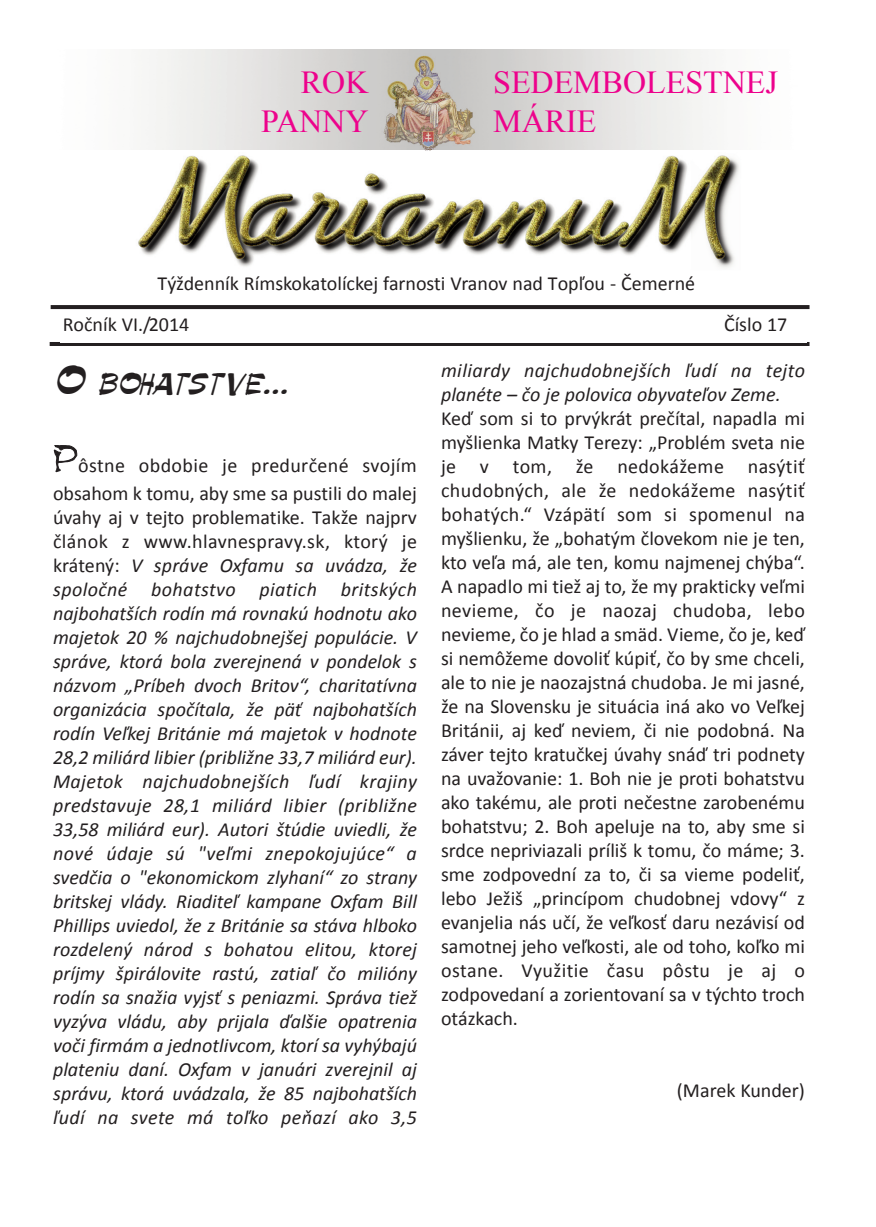
<style>
.page{position:relative;width:876px;height:1227px;background:#fff}
.page>*{position:absolute;margin:0;border:0;box-sizing:border-box;transform-origin:0 0}
.t1{font:36px "Palette";color:#231f20}
.t2{font:32px/38.4px "Times New Roman";color:#ed028c;text-align:right}
.t3{font:20px/24px "Calibri";color:#231f20}
.t4{font:italic 20px/24px "Calibri";color:#231f20;text-align:justify}
.s1{font-family:"Bard";font-size:32px}
.s2{font-style:normal}
</style>
<div class="page">
<img style="left:138px;top:155px;width:601px;height:113px">
<svg style="left:50px;top:342px;width:759px;height:4px;fill:#231f20"></svg>
<svg style="left:51px;top:305px;width:758px;height:4px;fill:#231f20"></svg>
<img style="left:381px;top:53px;width:95px;height:98px">
<h2 class="t2" style="left:261px;top:63px;width:109px">ROK<br>PANNY</h2>
<h2 class="t2" style="left:493px;top:63px;width:286px;text-align:left">SEDEMBOLESTNEJ<br>MÁRIE</h2>
<p class="t3" style="left:63px;top:265px;width:633px;line-height:40.6px;text-indent:95px">Týždenník Rímskokatolíckej farnosti Vranov nad Topľou - Čemerné<br>Ročník VI./2014</p>
<p class="t3" style="left:723px;top:314px;width:65px">Číslo 17</p>
<h1 class="t1" style="left:53px;top:358px;width:237px">O BOHATSTVE...</h1>
<p class="t3" style="left:53px;top:453px;width:365px;line-height:27.6px"><span class="s1">P</span>ôstne obdobie je predurčené svojím obsahom k tomu, aby sme sa pustili do malej</p>
<p class="t4" style="left:53px;top:506px;width:365px"><span class="s2">úvahy aj v tejto problematike. Takže najprv článok z www.hlavnespravy.sk, ktorý je krátený:</span> V správe Oxfamu sa uvádza, že spoločné bohatstvo piatich britských najbohatších rodín má rovnakú hodnotu ako majetok 20 % najchudobnejšej populácie. V správe, ktorá bola zverejnená v pondelok s názvom „Príbeh dvoch Britov“, charitatívna organizácia spočítala, že päť najbohatších rodín Veľkej Británie má majetok v hodnote 28,2 miliárd libier (približne 33,7 miliárd eur).<br>Majetok najchudobnejších ľudí krajiny predstavuje 28,1 miliárd libier (približne 33,58 miliárd eur). Autori štúdie uviedli, že nové údaje sú "veľmi znepokojujúce“ a svedčia o "ekonomickom zlyhaní“ zo strany britskej vlády. Riaditeľ kampane Oxfam Bill Phillips uviedol, že z Británie sa stáva hlboko rozdelený národ s bohatou elitou, ktorej príjmy špirálovite rastú, zatiaľ čo milióny rodín sa snažia vyjsť s peniazmi. Správa tiež vyzýva vládu, aby prijala ďalšie opatrenia voči firmám a jednotlivcom, ktorí sa vyhýbajú plateniu daní. Oxfam v januári zverejnil aj správu, ktorá uvádzala, že 85 najbohatších ľudí na svete má toľko peňazí ako 3,5</p>
<p class="t4" style="left:441px;top:360px;width:365px">miliardy najchudobnejších ľudí na tejto planéte – čo je polovica obyvateľov Zeme.</p>
<p class="t3" style="left:441px;top:408px;width:365px;text-align:justify">Keď som si to prvýkrát prečítal, napadla mi myšlienka Matky Terezy: „Problém sveta nie je v tom, že nedokážeme nasýtiť chudobných, ale že nedokážeme nasýtiť bohatých.“ Vzápätí som si spomenul na myšlienku, že „bohatým človekom nie je ten, kto veľa má, ale ten, komu najmenej chýba“.<br>A napadlo mi tiež aj to, že my prakticky veľmi nevieme, čo je naozaj chudoba, lebo nevieme, čo je hlad a smäd. Vieme, čo je, keď si nemôžeme dovoliť kúpiť, čo by sme chceli, ale to nie je naozajstná chudoba. Je mi jasné, že na Slovensku je situácia iná ako vo Veľkej Británii, aj keď neviem, či nie podobná. Na záver tejto kratučkej úvahy snáď tri podnety na uvažovanie: 1. Boh nie je proti bohatstvu ako takému, ale proti nečestne zarobenému bohatstvu; 2. Boh apeluje na to, aby sme si srdce nepriviazali príliš k tomu, čo máme; 3. sme zodpovední za to, či sa vieme podeliť, lebo Ježiš „princípom chudobnej vdovy“ z evanjelia nás učí, že veľkosť daru nezávisí od samotnej jeho veľkosti, ale od toho, koľko mi ostane. Využitie času pôstu je aj o zodpovedaní a zorientovaní sa v týchto troch otázkach.</p>
<p class="t3" style="left:676px;top:1080px;width:129px">(Marek Kunder)</p>
</div>
